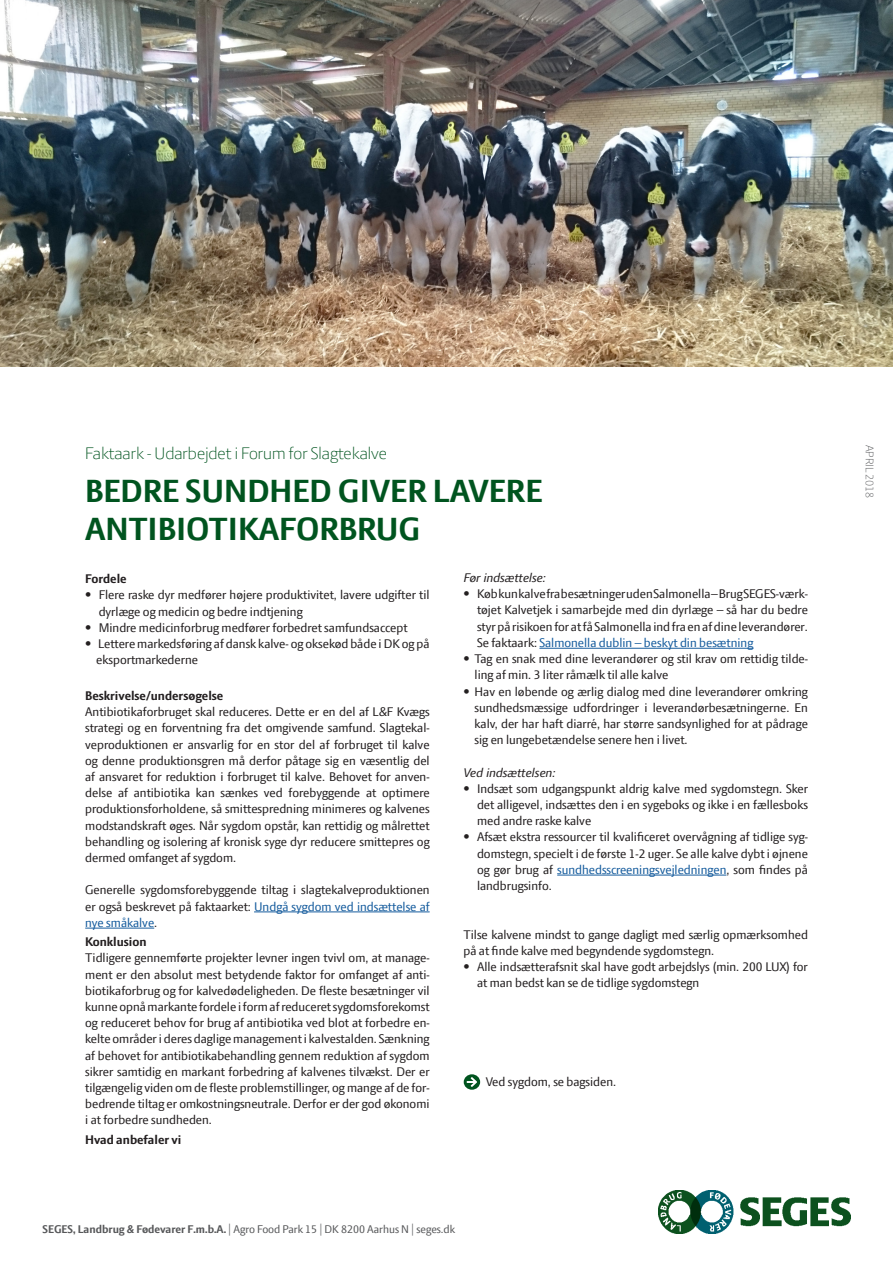
<style>
.page{position:relative;width:893px;height:1263px;background:#fff}
.page>*{position:absolute;margin:0;border:0;box-sizing:border-box;transform-origin:0 0}
.t1{font:700 34.5px/37.5px "LF Press Sans";color:#00541f}
.t2{font:300 18px "LF Press Sans";color:#00541f}
.brødtekst{font:13.5px/16.2px "LF Press Sans";color:#231f20;text-align:justify}
.Overskrift_1{font:13.5px/16.2px "LF Press Sans";color:#231f20;text-align:justify}
.Overskrift_1-2{font:700 13.5px "LF Press Sans";color:#231f20}
.Overskrift_1-3{font:italic 13.5px "LF Press Sans";color:#231f20}
.t3{font:12px "LF Press Sans";color:#57585a}
.t4{font:300 12px "LF Press Sans";color:#57585a}
.s1{color:#175d9e}
.s2{font-weight:700}
</style>
<div class="page">
<img style="left:659px;top:1191px;width:191px;height:42px">
<img style="left:0;top:0;width:893px;height:366px">
<hr style="left:539px;top:648px;width:214px;height:1px;background:#175d9e">
<hr style="left:557px;top:875px;width:169px;height:1px;background:#175d9e">
<hr style="left:254px;top:911px;width:176px;height:1px;background:#175d9e">
<hr style="left:85px;top:928px;width:69px;height:1px;background:#175d9e">
<svg style="left:464px;top:1074px;width:16px;height:16px"></svg>
<p class="t2" style="left:85px;top:443px;width:304px">Faktaark - Udarbejdet i Forum for Slagtekalve</p>
<p class="t1" style="left:85px;top:472px;width:459px">BEDRE SUNDHED GIVER LAVERE<br>ANTIBIOTIKAFORBRUG</p>
<p class="Overskrift_1-2" style="left:85px;top:571px;width:43px">Fordele</p>
<p class="brødtekst" style="left:99px;top:587px;width:332px;text-indent:-13px">• Flere raske dyr medfører højere produktivitet, lavere udgifter til dyrlæge og medicin og bedre indtjening</p>
<p class="brødtekst" style="left:85px;top:619px;width:324px">• Mindre medicinforbrug medfører forbedret samfundsaccept</p>
<p class="brødtekst" style="left:96px;top:635px;width:335px;text-indent:-11px">• Lettere markedsføring af dansk kalve- og oksekød både i DK og på eksportmarkederne</p>
<p class="Overskrift_1-2" style="left:85px;top:688px;width:140px">Beskrivelse/undersøgelse</p>
<p class="brødtekst" style="left:85px;top:703px;width:346px">Antibiotikaforbruget skal reduceres. Dette er en del af L&amp;F Kvægs strategi og en forventning fra det omgivende samfund. Slagtekal&shy;veproduktionen er ansvarlig for en stor del af forbruget til kalve og denne produktionsgren må derfor påtage sig en væsentlig del af ansvaret for reduktion i forbruget til kalve. Behovet for anven&shy;delse af antibiotika kan sænkes ved forebyggende at optimere produktionsforholdene, så smittespredning minimeres og kalvenes modstandskraft øges. Når sygdom opstår, kan rettidig og målrettet behandling og isolering af kronisk syge dyr reducere smittepres og dermed omfanget af sygdom.</p>
<p class="brødtekst" style="left:85px;top:882px;width:346px">Generelle sygdomsforebyggende tiltag i slagtekalveproduktionen er også beskrevet på faktaarket: <span class="s1">Undgå sygdom ved indsættelse af nye småkalve</span>.</p>
<p class="Overskrift_1-2" style="left:85px;top:934px;width:63px">Konklusion</p>
<p class="brødtekst" style="left:85px;top:950px;width:346px">Tidligere gennemførte projekter levner ingen tvivl om, at manage&shy;ment er den absolut mest betydende faktor for omfanget af anti&shy;biotikaforbrug og for kalvedødeligheden. De fleste besætninger vil kunne opnå markante fordele i form af reduceret sygdomsforekomst og reduceret behov for brug af antibiotika ved blot at forbedre en&shy;kelte områder i deres daglige management i kalvestalden. Sænkning af behovet for antibiotikabehandling gennem reduktion af sygdom sikrer samtidig en markant forbedring af kalvenes tilvækst. Der er tilgængelig viden om de fleste problemstillinger, og mange af de for&shy;bedrende tiltag er omkostningsneutrale. Derfor er der god økonomi i at forbedre sundheden.</p>
<p class="Overskrift_1-2" style="left:85px;top:1132px;width:98px">Hvad anbefaler vi</p>
<p class="Overskrift_1-3" style="left:463px;top:570px;width:84px">Før indsættelse:</p>
<p class="Overskrift_1" style="left:477px;top:586px;width:332px;text-indent:-13px">• Køb kun kalve fra besætninger uden Salmonella – Brug SEGES-værk&shy;tøjet Kalvetjek i samarbejde med din dyrlæge – så har du bedre styr på risikoen for at få Salmonella ind fra en af dine leverandører.<br>Se faktaark: <span class="s1">Salmonella dublin – beskyt din besætning</span></p>
<p class="brødtekst" style="left:475px;top:650px;width:335px;text-indent:-11px">• Tag en snak med dine leverandører og stil krav om rettidig tilde&shy;ling af min. 3 liter råmælk til alle kalve</p>
<p class="brødtekst" style="left:475px;top:683px;width:335px;text-indent:-11px">• Hav en løbende og ærlig dialog med dine leverandører omkring sundhedsmæssige udfordringer i leverandørbesætningerne. En kalv, der har haft diarré, har større sandsynlighed for at pådrage sig en lungebetændelse senere hen i livet.</p>
<p class="Overskrift_1-3" style="left:463px;top:764px;width:93px">Ved indsættelsen:</p>
<p class="brødtekst" style="left:477px;top:780px;width:332px;text-indent:-13px">• Indsæt som udgangspunkt aldrig kalve med sygdomstegn. Sker det alligevel, indsættes den i en sygeboks og ikke i en fællesboks med andre raske kalve</p>
<p class="brødtekst" style="left:477px;top:829px;width:332px;text-indent:-13px">• Afsæt ekstra ressourcer til kvalificeret overvågning af tidlige syg&shy;domstegn, specielt i de første 1-2 uger. Se alle kalve dybt i øjnene og gør brug af <span class="s1">sundhedsscreeningsvejledningen</span>, som findes på landbrugsinfo.</p>
<p class="brødtekst" style="left:463px;top:926px;width:346px">Tilse kalvene mindst to gange dagligt med særlig opmærksomhed på at finde kalve med begyndende sygdomstegn.</p>
<p class="brødtekst" style="left:477px;top:958px;width:332px;text-indent:-13px">• Alle indsætterafsnit skal have godt arbejdslys (min. 200 LUX) for at man bedst kan se de tidlige sygdomstegn</p>
<p class="brødtekst" style="left:486px;top:1073px;width:132px">Ved sygdom, se bagsiden.</p>
<p class="t3" style="left:43px;top:1222px;width:414px"><span class="s2">SEGES, Landbrug &amp; Fødevarer F.m.b.A.</span> | Agro Food Park 15 | DK 8200 Aarhus N | seges.dk</p>
<p class="t4" style="left:876px;top:445px;width:55px;rotate:90deg">APRIL 2018</p>
</div>
